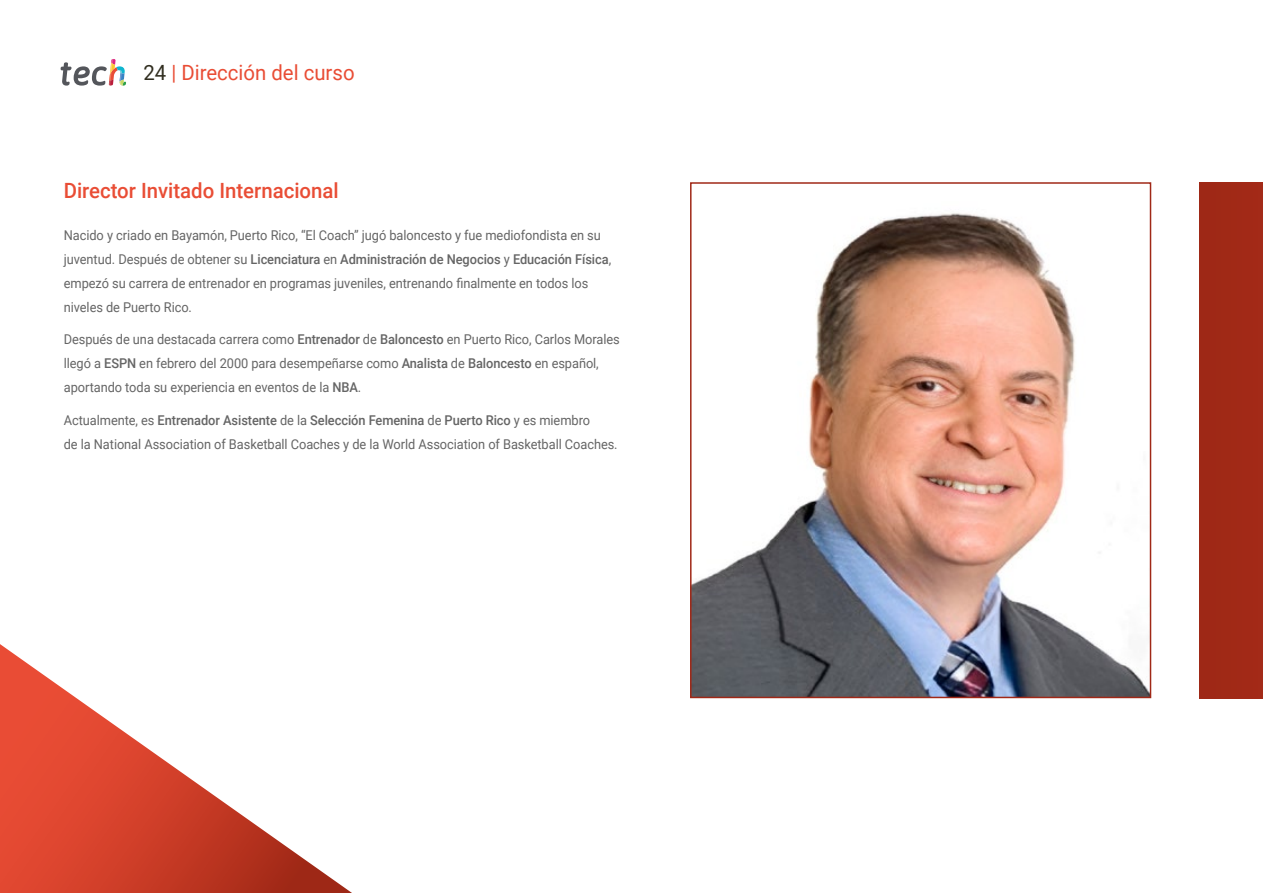
<style>
.page{position:relative;width:1263px;height:893px;background:#fff}
.page>*{position:absolute;margin:0;border:0;box-sizing:border-box;transform-origin:0 0}
.t1{font:500 21px "Roboto";color:#e94d35}
.t2{font:21px "Roboto";color:#e94d35}
.t3{font:13.5px/24px "Roboto";letter-spacing:-.005em;color:#656565;scale:.95 1}
.s1{color:#312e20}
.s2{font-weight:500}
</style>
<div class="page">
<svg style="left:61px;top:59px;width:65px;height:27px"></svg>
<img style="left:693px;top:213px;width:455px;height:482px">
<div style="left:690px;top:182px;width:461px;height:516px;border:2px solid #a02817"></div>
<svg style="left:0;top:644px;width:352px;height:249px"></svg>
<div style="left:1199px;top:182px;width:64px;height:516px;background:#a02916"></div>
<h1 class="t2" style="left:144px;top:57px;width:213px"><span class="s1">24</span> | Dirección del curso</h1>
<h1 class="t1" style="left:64px;top:176px;width:276px">Director Invitado Internacional</h1>
<p class="t3" style="left:64px;top:222px;width:578px">Nacido y criado en Bayamón, Puerto Rico, “El Coach” jugó baloncesto y fue mediofondista en su juventud. Después de obtener su <span class="s2">Licenciatura</span> en <span class="s2">Administración de Negocios</span> y <span class="s2">Educación Física</span>, empezó su carrera de entrenador en programas juveniles, entrenando finalmente en todos los niveles de Puerto Rico.</p>
<p class="t3" style="left:64px;top:327px;width:587px">Después de una destacada carrera como <span class="s2">Entrenador</span> de <span class="s2">Baloncesto</span> en Puerto Rico, Carlos Morales llegó a <span class="s2">ESPN</span> en febrero del 2000 para desempeñarse como <span class="s2">Analista</span> de <span class="s2">Baloncesto</span> en español, aportando toda su experiencia en eventos de la <span class="s2">NBA</span>.</p>
<p class="t3" style="left:64px;top:407px;width:584px">Actualmente, es <span class="s2">Entrenador Asistente</span> de la <span class="s2">Selección Femenina</span> de <span class="s2">Puerto Rico</span> y es miembro<br>de la National Association of Basketball Coaches y de la World Association of Basketball Coaches.</p>
</div>
